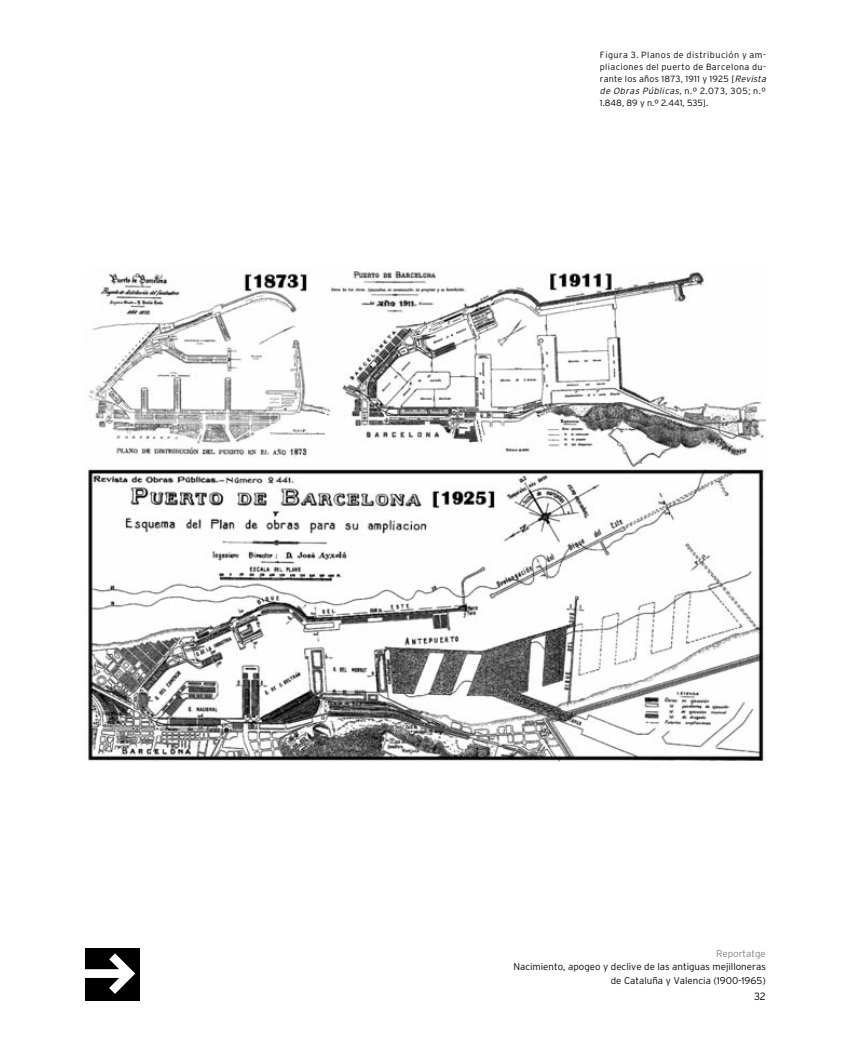
<style>
.page{position:relative;width:851px;height:1063px;background:#fff}
.page>*{position:absolute;margin:0;border:0;box-sizing:border-box;transform-origin:0 0}
.t1{font:300 10.5px "Interstate";color:#000}
.t2{font:300 9.75px/13.5px "Interstate";color:#000;text-align:right}
.t3{font:300 9px/12px "Interstate";letter-spacing:.04em;color:#000}
.s1{font-style:italic}
.s2{color:#808080}
</style>
<div class="page">
<div style="left:85px;top:948px;width:55px;height:52px;background:#000"></div>
<svg style="left:85px;top:953px;width:50px;height:41px"></svg>
<img style="left:85px;top:269px;width:680px;height:493px">
<p class="t3" style="left:600px;top:50px;width:169px">Figura 3. Planos de distribución y am&shy;pliaciones del puerto de Barcelona du&shy;rante los años 1873, 1911 y 1925 [<span class="s1">Revista de Obras Públicas</span>, n . º 2 . 0 7 3 , 3 0 5 ; n . º 1.848, 89 y n.º 2.441, 535].</p>
<p class="t2" style="left:513px;top:947px;width:254px"><span class="s2">Reportatge<br></span>Nacimiento, apogeo y declive de las antiguas mejilloneras de Cataluña y Valencia (1900-1965)</p>
<p class="t1" style="left:753px;top:992px;width:13px">32</p>
</div>
